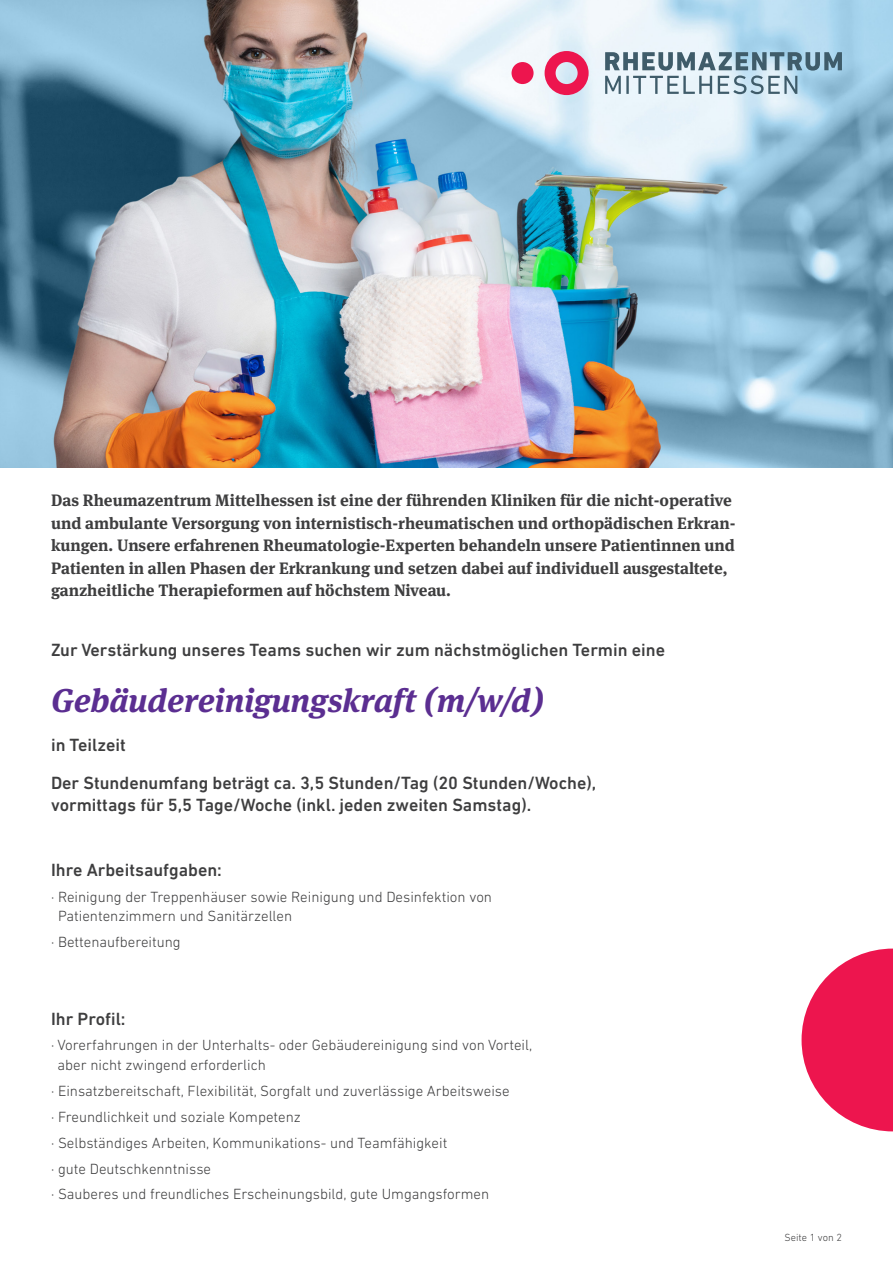
<style>
.page{position:relative;width:893px;height:1263px;background:#fff}
.page>*{position:absolute;margin:0;border:0;box-sizing:border-box;transform-origin:0 0}
.t1{font:italic 700 33px "Meta Serif OT";color:#5b2e91}
.t2{font:500 18px/38.5px "DIN Next LT Pro";color:#3e3e3f}
.t3{font:700 16.5px/22.5px "Meta Serif OT";color:#3e3e3f}
.t4{font:300 15px/25.8px "DIN Next LT Pro";color:#3e3e3f}
.t5{font:300 10.5px "DIN Next LT Pro";color:#3e3e3f}
</style>
<div class="page">
<img style="left:0;top:0;width:893px;height:468px">
<svg style="left:801px;top:948px;width:92px;height:183px"></svg>
<svg style="left:605px;top:52px;width:237px;height:42px;background:#9eb6c3"></svg>
<div style="left:512px;top:62px;width:22px;height:22px;background:#ed154e;border-radius:50%"></div>
<svg style="left:545px;top:51px;width:44px;height:44px;background:#e66e93"></svg>
<p class="t3" style="left:51px;top:489px;width:686px">Das Rheumazentrum Mittelhessen ist eine der führenden Kliniken für die nicht-operative und ambulante Versorgung von internistisch-rheumatischen und orthopädischen Erkran&shy;kungen. Unsere erfahrenen Rheumatologie-Experten behandeln unsere Patientinnen und Patienten in allen Phasen der Erkrankung und setzen dabei auf individuell ausgestaltete, ganzheitliche Therapieformen auf höchstem Niveau.</p>
<p class="t2" style="left:51px;top:630px;width:616px">Zur Verstärkung unseres Teams suchen wir zum nächstmöglichen Termin eine</p>
<h1 class="t1" style="left:51px;top:680px;width:495px">Gebäudereinigungskraft (m/w/d)</h1>
<p class="t2" style="left:51px;top:725px;width:547px">in Teilzeit<br>Der Stundenumfang beträgt ca. 3,5 Stunden/Tag (20 Stunden/Woche),</p>
<p class="t2" style="left:51px;top:785px;width:482px">vormittags für 5,5 Tage/Woche (inkl. jeden zweiten Samstag).</p>
<p class="t2" style="left:51px;top:850px;width:172px">Ihre Arbeitsaufgaben:</p>
<p class="t4" style="left:58px;top:886px;width:436px;line-height:19.5px;text-indent:-7px">· Reinigung der Treppenhäuser sowie Reinigung und Desinfektion von<br>Patientenzimmern und Sanitärzellen</p>
<p class="t4" style="left:51px;top:929px;width:131px">· Bettenaufbereitung</p>
<p class="t2" style="left:51px;top:999px;width:76px">Ihr Profil:</p>
<p class="t4" style="left:58px;top:1035px;width:476px;line-height:19.5px;text-indent:-7px">· Vorerfahrungen in der Unterhalts- oder Gebäudereinigung sind von Vorteil, aber nicht zwingend erforderlich</p>
<p class="t4" style="left:51px;top:1078px;width:460px">· Einsatzbereitschaft, Flexibilität, Sorgfalt und zuverlässige Arbeitsweise · Freundlichkeit und soziale Kompetenz<br>· Selbständiges Arbeiten, Kommunikations- und Teamfähigkeit<br>· gute Deutschkenntnisse<br>· Sauberes und freundliches Erscheinungsbild, gute Umgangsformen</p>
<p class="t5" style="left:784px;top:1232px;width:59px">Seite 1 von 2</p>
</div>
